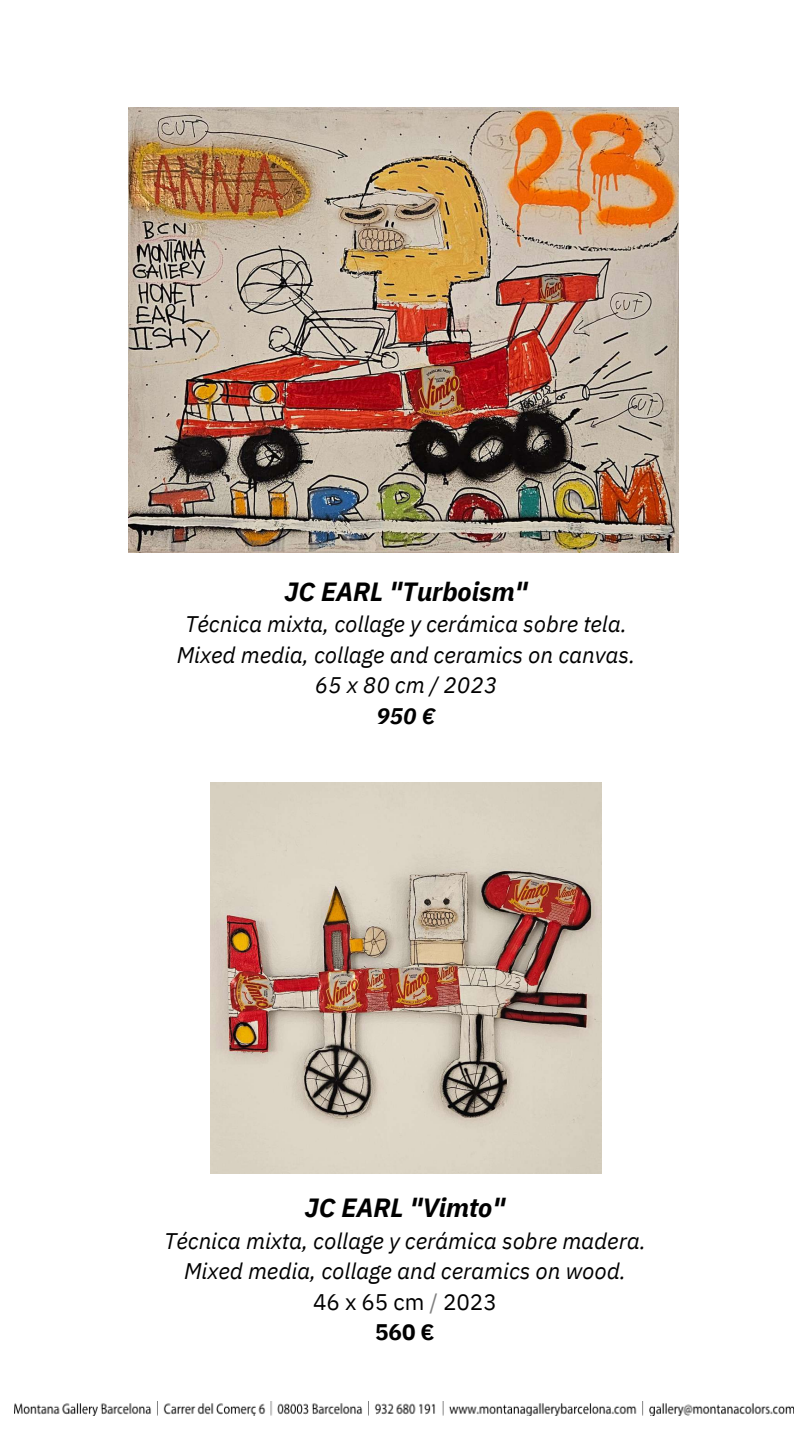
<style>
.page{position:relative;width:810px;height:1441px;background:#fff}
.page>*{position:absolute;margin:0;border:0;box-sizing:border-box;transform-origin:0 0}
.t1{font:italic 700 26.25px "IBM Plex Sans";letter-spacing:-.005em;color:#000}
.t2{font:italic 22.5px/30.4px "IBM Plex Sans";letter-spacing:-.005em;color:#000;text-align:center}
.t3{font:italic 700 22.5px "IBM Plex Sans";color:#000}
.s1{font-style:normal}
.s2{font-style:normal;color:#808080}
.s3{font-weight:700;font-style:normal}
</style>
<div class="page">
<img style="left:14px;top:1401px;width:779px;height:13px">
<img style="left:129px;top:108px;width:550px;height:444px">
<img style="left:211px;top:782px;width:391px;height:391px">
<p class="t1" style="left:285px;top:574px;width:245px">JC EARL "Turboism"</p>
<p class="t2" style="left:177px;top:608px;width:460px">Técnica mixta, collage y cerámica sobre tela.<br>Mixed media, collage and ceramics on canvas.<br>65 x 80 cm / 2023</p>
<p class="t3" style="left:376px;top:700px;width:61px">950 €</p>
<p class="t1" style="left:305px;top:1190px;width:202px">JC EARL "Vimto"</p>
<p class="t2" style="left:164px;top:1225px;width:483px">Técnica mixta, collage y cerámica sobre madera.<br>Mixed media, collage and ceramics on wood.<br><span class="s1">46 x 65 cm</span> <span class="s2">/</span> <span class="s1">2023<br></span><span class="s3">560 €</span></p>
</div>
